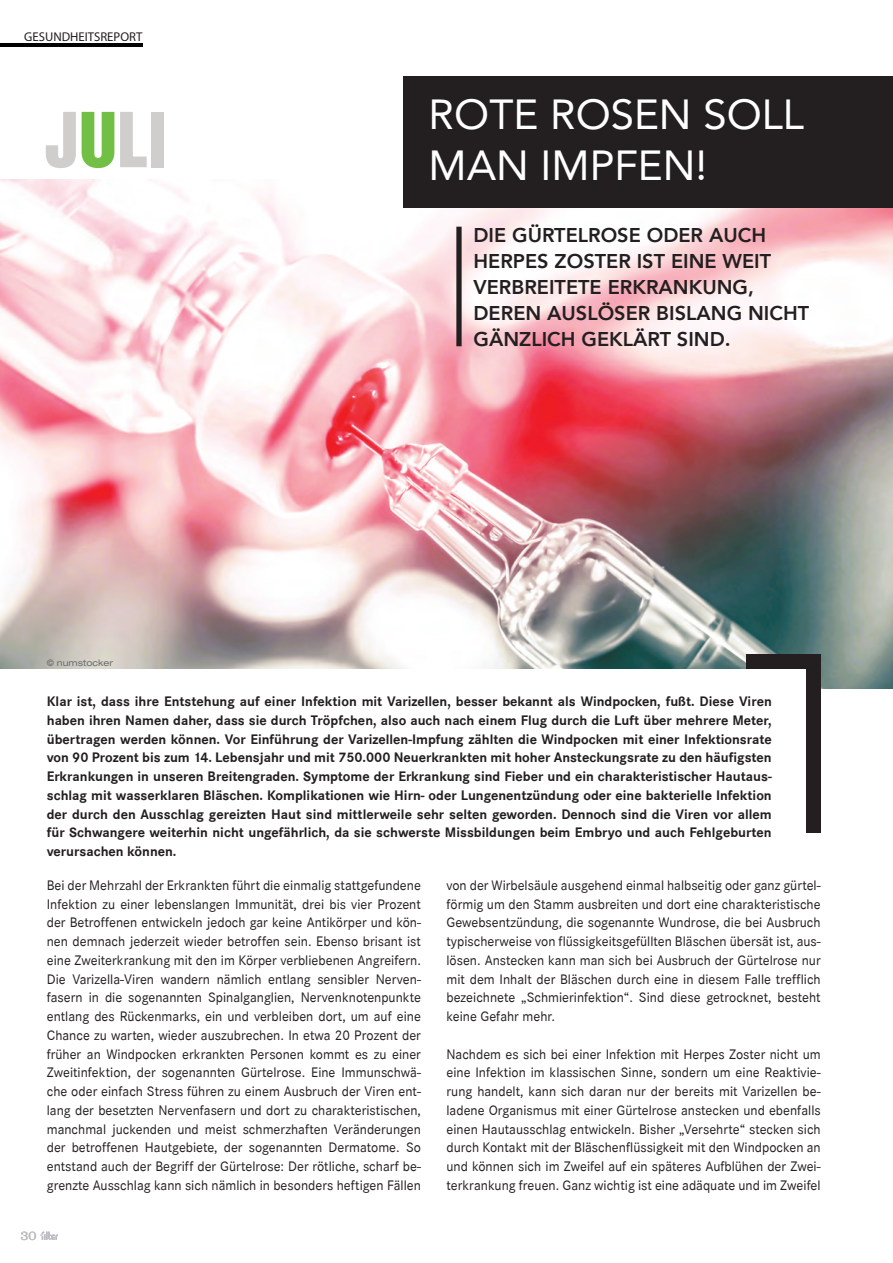
<style>
.page{position:relative;width:893px;height:1263px;background:#fff}
.page>*{position:absolute;margin:0;border:0;box-sizing:border-box;transform-origin:0 0}
.t1{font:69.15px "Helvetica Inserat Roman";color:#cfcecc}
.t2{font:42px "Avenir LT";color:#fff}
.t3{font:800 19.95px/26.2px "Avenir LT";color:#231f20}
.t4{font:14.25px/18.8px "Corporate S";color:#231f20;text-align:justify}
.t5{font:700 14.25px/18.8px "Corporate S";color:#231f20;text-align:justify}
.t6{font:12.75px "Myriad Pro";color:#231f20}
.t7{font:12px "Clarendon";color:#bcbdc0}
.t8{font:expanded 9px "Helvetica Neue";color:#6c6d70}
.s1{color:#71bf44}
</style>
<div class="page">
<img style="left:0;top:180px;width:893px;height:509px">
<div style="left:746px;top:655px;width:75px;height:178px;background:#231f20"></div>
<div style="left:0;top:669px;width:805px;height:197px;background:#fff"></div>
<svg style="left:41px;top:1231px;width:17px;height:9px"></svg>
<hr style="left:0;top:44px;width:142px;height:3px;background:#000">
<div style="left:404px;top:76px;width:489px;height:132px;background:#231f20"></div>
<div style="left:456px;top:227px;width:6px;height:119px;background:#231f20"></div>
<p class="t6" style="left:24px;top:29px;width:120px">GESUNDHEITSREPORT</p>
<p class="t1" style="left:44px;top:99px;width:125px">J<span class="s1">U</span>LI</p>
<p class="t8" style="left:47px;top:658px;width:68px">© numstocker</p>
<p class="t2" style="left:429px;top:90px;width:377px">ROTE ROSEN SOLL</p>
<p class="t2" style="left:429px;top:141px;width:280px">MAN IMPFEN!</p>
<p class="t3" style="left:474px;top:222px;width:299px">DIE GÜRTELROSE ODER AUCH<br>HERPES ZOSTER IST EINE WEIT<br>VERBREITETE ERKRANKUNG,</p>
<p class="t3" style="left:474px;top:300px;width:337px">DEREN AUSLÖSER BISLANG NICHT<br>GÄNZLICH GEKLÄRT SIND.</p>
<p class="t5" style="left:47px;top:692px;width:726px">Klar ist, dass ihre Entstehung auf einer Infektion mit Varizellen, besser bekannt als Windpocken, fußt. Diese Viren haben ihren Namen daher, dass sie durch Tröpfchen, also auch nach einem Flug durch die Luft über mehrere Meter, übertragen werden können. Vor Einführung der Varizellen-Impfung zählten die Windpocken mit einer Infektionsrate von 90 Prozent bis zum 14. Lebensjahr und mit 750.000 Neuerkrankten mit hoher Ansteckungsrate zu den häufigsten Erkrankungen in unseren Breitengraden. Symptome der Erkrankung sind Fieber und ein charakteristischer Hautaus&shy;schlag mit wasserklaren Bläschen. Komplikationen wie Hirn- oder Lungenentzündung oder eine bakterielle Infektion der durch den Ausschlag gereizten Haut sind mittlerweile sehr selten geworden. Dennoch sind die Viren vor allem für Schwangere weiterhin nicht ungefährlich, da sie schwerste Missbildungen beim Embryo und auch Fehlgeburten verursachen können.</p>
<p class="t4" style="left:47px;top:876px;width:376px">Bei der Mehrzahl der Erkrankten führt die einmalig stattgefundene Infektion zu einer lebenslangen Immunität, drei bis vier Prozent der Betroffenen entwickeln jedoch gar keine Antikörper und kön&shy;nen demnach jederzeit wieder betroffen sein. Ebenso brisant ist eine Zweiterkrankung mit den im Körper verbliebenen Angreifern.<br>Die Varizella-Viren wandern nämlich entlang sensibler Nerven&shy;fasern in die sogenannten Spinalganglien, Nervenknotenpunkte entlang des Rückenmarks, ein und verbleiben dort, um auf eine Chance zu warten, wieder auszubrechen. In etwa 20 Prozent der früher an Windpocken erkrankten Personen kommt es zu einer Zweitinfektion, der sogenannten Gürtelrose. Eine Immunschwä&shy;che oder einfach Stress führen zu einem Ausbruch der Viren ent&shy;lang der besetzten Nervenfasern und dort zu charakteristischen, manchmal juckenden und meist schmerzhaften Veränderungen der betroffenen Hautgebiete, der sogenannten Dermatome. So entstand auch der Begriff der Gürtelrose: Der rötliche, scharf be&shy;grenzte Ausschlag kann sich nämlich in besonders heftigen Fällen</p>
<p class="t4" style="left:446px;top:876px;width:376px">von der Wirbelsäule ausgehend einmal halbseitig oder ganz gürtel&shy;förmig um den Stamm ausbreiten und dort eine charakteristische Gewebsentzündung, die sogenannte Wundrose, die bei Ausbruch typischerweise von flüssigkeitsgefüllten Bläschen übersät ist, aus&shy;lösen. Anstecken kann man sich bei Ausbruch der Gürtelrose nur mit dem Inhalt der Bläschen durch eine in diesem Falle trefflich bezeichnete „Schmierinfektion“. Sind diese getrocknet, besteht keine Gefahr mehr.</p>
<p class="t4" style="left:446px;top:1044px;width:376px">Nachdem es sich bei einer Infektion mit Herpes Zoster nicht um eine Infektion im klassischen Sinne, sondern um eine Reaktivie&shy;rung handelt, kann sich daran nur der bereits mit Varizellen be&shy;ladene Organismus mit einer Gürtelrose anstecken und ebenfalls einen Hautausschlag entwickeln. Bisher „Versehrte“ stecken sich durch Kontakt mit der Bläschenflüssigkeit mit den Windpocken an und können sich im Zweifel auf ein späteres Aufblühen der Zwei&shy;terkrankung freuen. Ganz wichtig ist eine adäquate und im Zweifel</p>
<p class="t7" style="left:21px;top:1228px;width:18px">30</p>
</div>
